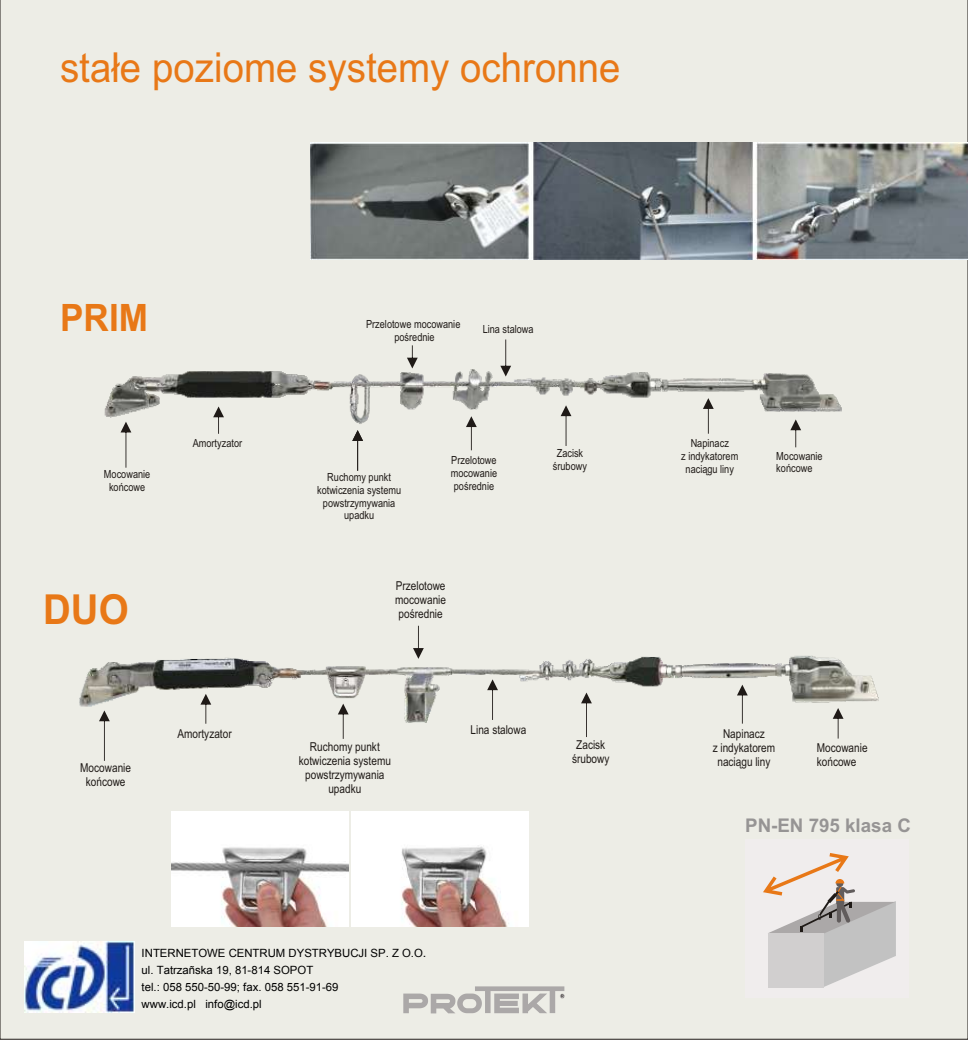
<style>
.page{position:relative;width:968px;height:1042px;background:#fff}
.page>*{position:absolute;margin:0;border:0;box-sizing:border-box;transform-origin:0 0}
.t1{font:41.3px "Arial Narrow";color:#e87817;scale:1.13 1}
.t2{font:700 41.3px "Arial Narrow";color:#e87817;scale:1.13 1}
.t3{font:700 37.8px "Arial Narrow";color:#e87817;scale:1.13 1}
.t4{font:700 18.9px "Arial";color:#969494}
.t5{font:12.25px/13.8px "Arial Narrow";color:#1f1a17;text-align:center}
.t6{font:11.38px/16.8px "Arial";color:#000}
.t7{font:11.2px/12.6px "Arial Narrow";color:#1f1a17;text-align:center}
.s1{font-size:12.6px}
</style>
<div class="page">
<div style="left:0;top:0;width:967px;height:1039px;background:#edede6"></div>
<img style="left:47px;top:350px;width:836px;height:92px">
<svg style="left:120px;top:422px;width:11px;height:46px"></svg>
<svg style="left:560px;top:405px;width:11px;height:41px"></svg>
<svg style="left:790px;top:419px;width:11px;height:28px"></svg>
<svg style="left:466px;top:416px;width:10px;height:34px"></svg>
<svg style="left:213px;top:406px;width:11px;height:28px"></svg>
<svg style="left:352px;top:430px;width:11px;height:41px"></svg>
<svg style="left:702px;top:398px;width:11px;height:36px"></svg>
<svg style="left:407px;top:345px;width:10px;height:23px"></svg>
<svg style="left:500px;top:339px;width:11px;height:37px"></svg>
<img style="left:71px;top:642px;width:833px;height:125px">
<svg style="left:99px;top:710px;width:11px;height:51px"></svg>
<svg style="left:581px;top:692px;width:10px;height:45px"></svg>
<svg style="left:832px;top:708px;width:11px;height:30px"></svg>
<svg style="left:200px;top:694px;width:11px;height:30px"></svg>
<svg style="left:338px;top:703px;width:10px;height:36px"></svg>
<svg style="left:736px;top:684px;width:11px;height:39px"></svg>
<svg style="left:413px;top:626px;width:11px;height:33px"></svg>
<svg style="left:487px;top:679px;width:11px;height:41px"></svg>
<img style="left:310px;top:142px;width:657px;height:118px">
<img style="left:352px;top:812px;width:176px;height:114px">
<img style="left:171px;top:812px;width:177px;height:115px">
<div style="left:745px;top:839px;width:163px;height:158px;background:#f0eded"></div>
<svg style="left:763px;top:853px;width:132px;height:134px"></svg>
<svg style="left:403px;top:986px;width:161px;height:27px;background:#c9c8c4"></svg>
<img style="left:25px;top:942px;width:109px;height:70px">
<h1 class="t1" style="left:60px;top:52px;width:497px">sta³e poziome systemy ochronne</h1>
<h2 class="t3" style="left:60px;top:304px;width:79px">PRIM</h2>
<p class="t7" style="left:104px;top:469px;width:48px">Mocowanie koñcowe</p>
<h1 class="t2" style="left:43px;top:594px;width:77px">DUO</h1>
<p class="t7" style="left:193px;top:438px;width:51px">Amortyzator</p>
<p class="t5" style="left:80px;top:762px;width:52px">Mocowanie koñcowe</p>
<p class="t5" style="left:177px;top:728px;width:56px">Amortyzator</p>
<p class="t7" style="left:366px;top:319px;width:96px">Przelotowe mocowanie poœrednie</p>
<p class="t7" style="left:482px;top:324px;width:52px">Lina stalowa</p>
<p class="t7" style="left:317px;top:472px;width:86px">Ruchomy punkt kotwiczenia systemu powstrzymywania upadku</p>
<p class="t7" style="left:451px;top:455px;width:48px;text-align:justify">Przelotowe mocowanie poœrednie</p>
<p class="t5" style="left:395px;top:580px;width:52px;text-align:justify">Przelotowe mocowanie poœrednie</p>
<p class="t7" style="left:553px;top:448px;width:36px">Zacisk œrubowy</p>
<p class="t7" style="left:681px;top:438px;width:59px">Napinacz<br>z indykatorem naci¹gu liny</p>
<p class="t7" style="left:776px;top:450px;width:48px;text-align:left">Mocowanie koñcowe</p>
<p class="t5" style="left:299px;top:741px;width:94px">Ruchomy punkt kotwiczenia systemu powstrzymywania upadku</p>
<p class="t5" style="left:470px;top:724px;width:57px">Lina stalowa</p>
<p class="t5" style="left:572px;top:739px;width:39px">Zacisk œrubowy</p>
<p class="t5" style="left:712px;top:728px;width:64px">Napinacz<br>z indykatorem naci¹gu liny</p>
<p class="t5" style="left:816px;top:742px;width:52px;text-align:left">Mocowanie koñcowe</p>
<h3 class="t4" style="left:745px;top:818px;width:167px">PN-EN 795 klasa C</h3>
<p class="t6" style="left:142px;top:945px;width:286px">INTERNETOWE CENTRUM DYSTRYBUCJI SP. Z O.O<span class="s1">. </span>ul. Tatrzañska 19, 81-814 SOPOT<br>tel.: 058 550-50-99; fax. 058 551-91-69<br>www.icd.pl info@icd.pl</p>
</div>
